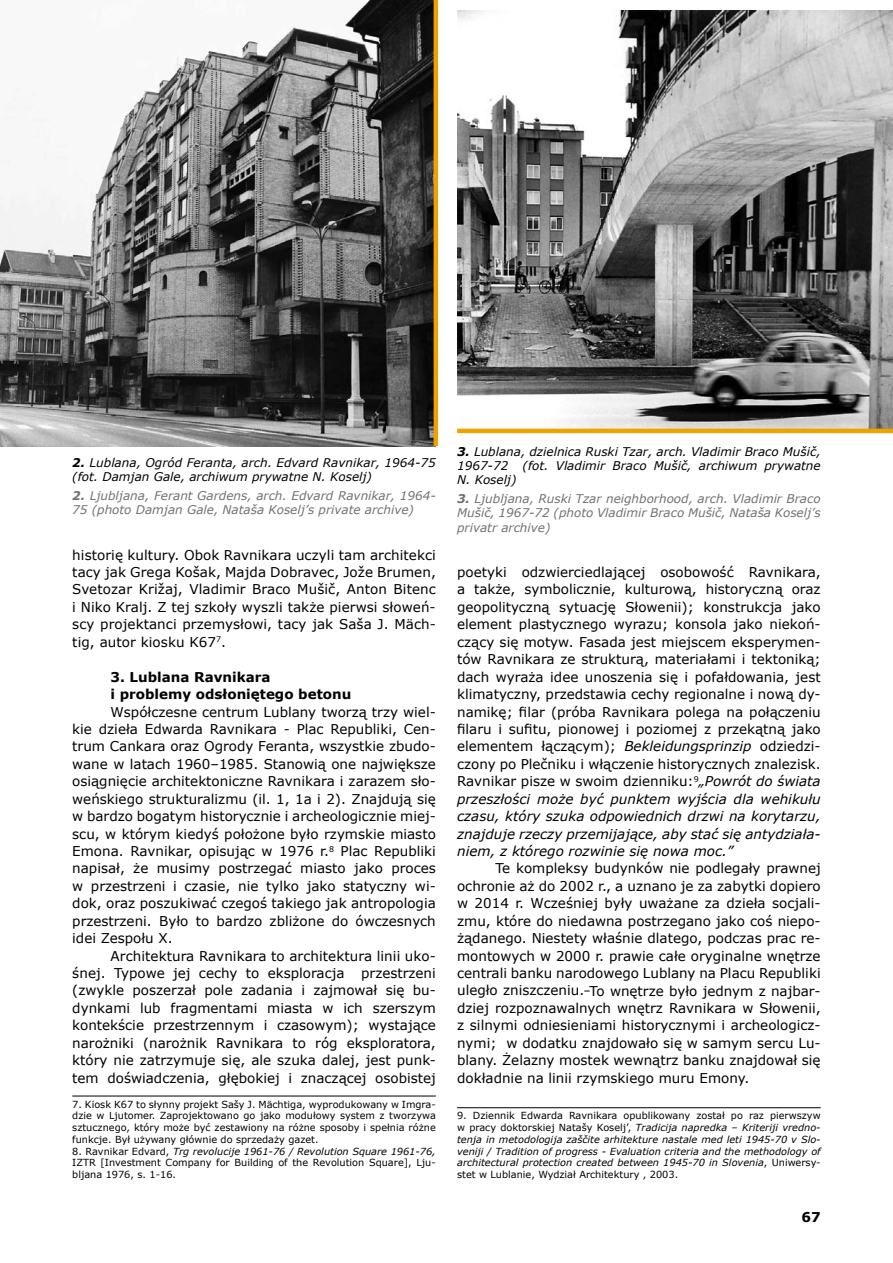
<style>
.page{position:relative;width:893px;height:1263px;background:#fff}
.page>*{position:absolute;margin:0;border:0;box-sizing:border-box;transform-origin:0 0}
.t1{font:13.5px/17.4px "Verdana";color:#000;text-align:justify}
.t2{font:700 13.5px/17.4px "Verdana";color:#000}
.t3{font:italic 12px/14.4px "Verdana";color:#707173}
.t4{font:italic 12px/14.4px "Verdana";color:#000}
.t5{font:9.75px/11.7px "Verdana";color:#000;text-align:justify}
.t6{font:italic 9.75px/11.7px "Verdana";color:#000;text-align:justify}
.s1{font-weight:700}
.s2{font-style:italic}
.s3{font-style:normal}
</style>
<div class="page">
<hr style="left:72px;top:1096px;width:364px;height:1px;background:#000">
<hr style="left:457px;top:1107px;width:364px;height:1px;background:#000">
<img style="left:0;top:0;width:434px;height:446px">
<img style="left:457px;top:11px;width:436px;height:418px">
<hr style="left:457px;top:429px;width:436px;height:4px;background:#eda200">
<hr style="left:434px;top:0;width:4px;height:446px;background:#eda200">
<p class="t4" style="left:72px;top:455px;width:365px"><span class="s1">2.</span> Lublana, Ogród Feranta, arch. Edvard Ravnikar, 1964-75 (fot. Damjan Gale, archiwum prywatne N. Koselj)</p>
<p class="t3" style="left:72px;top:488px;width:365px"><span class="s1">2.</span> Ljubljana, Ferant Gardens, arch. Edvard Ravnikar, 1964-<br>75 (photo Damjan Gale, Nataša Koselj’s private archive)</p>
<p class="t1" style="left:72px;top:546px;width:365px">historię kultury. Obok Ravnikara uczyli tam architekci tacy jak Grega Košak, Majda Dobravec, Jože Brumen, Svetozar Križaj, Vladimir Braco Mušič, Anton Bitenc i Niko Kralj. Z tej szkoły wyszli także pierwsi słoweń&shy;scy projektanci przemysłowi, tacy jak Saša J. Mäch&shy;tig, autor kiosku K67<sup>7</sup>.</p>
<p class="t2" style="left:111px;top:668px;width:242px">3. Lublana Ravnikara<br>i problemy odsłoniętego betonu</p>
<p class="t1" style="left:72px;top:702px;width:365px;text-indent:38px">Współczesne centrum Lublany tworzą trzy wiel&shy;kie dzieła Edwarda Ravnikara - Plac Republiki, Cen&shy;trum Cankara oraz Ogrody Feranta, wszystkie zbudo&shy;wane w latach 1960–1985. Stanowią one największe osiągnięcie architektoniczne Ravnikara i zarazem sło&shy;weńskiego strukturalizmu (il. 1, 1a i 2). Znajdują się w bardzo bogatym historycznie i archeologicznie miej&shy;scu, w którym kiedyś położone było rzymskie miasto Emona. Ravnikar, opisując w 1976 r.<sup>8</sup> Plac Republiki napisał, że musimy postrzegać miasto jako proces w przestrzeni i czasie, nie tylko jako statyczny wi&shy;dok, oraz poszukiwać czegoś takiego jak antropologia przestrzeni. Było to bardzo zbliżone do ówczesnych idei Zespołu X.</p>
<p class="t1" style="left:72px;top:946px;width:365px;text-indent:38px">Architektura Ravnikara to architektura linii uko&shy;śnej. Typowe jej cechy to eksploracja przestrzeni (zwykle poszerzał pole zadania i zajmował się bu&shy;dynkami lub fragmentami miasta w ich szerszym kontekście przestrzennym i czasowym); wystające narożniki (narożnik Ravnikara to róg eksploratora, który nie zatrzymuje się, ale szuka dalej, jest punk&shy;tem doświadczenia, głębokiej i znaczącej osobistej</p>
<p class="t5" style="left:72px;top:1098px;width:365px">7. Kiosk K67 to słynny projekt Sašy J. Mächtiga, wyprodukowany w Imgra&shy;dzie w Ljutomer. Zaprojektowano go jako modułowy system z tworzywa sztucznego, który może być zestawiony na różne sposoby i spełnia różne funkcje. Był używany głównie do sprzedaży gazet.</p>
<p class="t5" style="left:72px;top:1145px;width:365px">8. Ravnikar Edvard, <span class="s2">Trg revolucije 1961-76 / Revolution Square 1961-76, </span>IZTR [Investment Company for Building of the Revolution Square], Lju&shy;bljana 1976, s. 1-16.</p>
<p class="t4" style="left:457px;top:444px;width:365px;text-align:justify"><span class="s1">3.</span> Lublana, dzielnica Ruski Tzar, arch. Vladimir Braco Mušič, 1967-72 (fot. Vladimir Braco Mušič, archiwum prywatne N. Koselj)</p>
<p class="t3" style="left:457px;top:491px;width:365px;text-align:justify"><span class="s1">3.</span> Ljubljana, Ruski Tzar neighborhood, arch. Vladimir Braco Mušič, 1967-72 (photo Vladimir Braco Mušič, Nataša Koselj’s privatr archive)</p>
<p class="t1" style="left:457px;top:563px;width:365px">poetyki odzwierciedlającej osobowość Ravnikara, a także, symbolicznie, kulturową, historyczną oraz geopolityczną sytuację Słowenii); konstrukcja jako element plastycznego wyrazu; konsola jako niekoń&shy;czący się motyw. Fasada jest miejscem eksperymen&shy;tów Ravnikara ze strukturą, materiałami i tektoniką; dach wyraża idee unoszenia się i pofałdowania, jest klimatyczny, przedstawia cechy regionalne i nową dy&shy;namikę; filar (próba Ravnikara polega na połączeniu filaru i sufitu, pionowej i poziomej z przekątną jako elementem łączącym); <span class="s2">Bekleidungsprinzip</span> odziedzi&shy;czony po Plečniku i włączenie historycznych znalezisk.<br>Ravnikar pisze w swoim dzienniku:<sup>9</sup><span class="s2">„Powrót do świata przeszłości może być punktem wyjścia dla wehikułu czasu, który szuka odpowiednich drzwi na korytarzu, znajduje rzeczy przemijające, aby stać się antydziała&shy;niem, z którego rozwinie się nowa moc.”</span></p>
<p class="t1" style="left:457px;top:859px;width:365px;text-indent:38px">Te kompleksy budynków nie podlegały prawnej ochronie aż do 2002 r., a uznano je za zabytki dopiero w 2014 r. Wcześniej były uważane za dzieła socjali&shy;zmu, które do niedawna postrzegano jako coś niepo&shy;żądanego. Niestety właśnie dlatego, podczas prac re&shy;montowych w 2000 r. prawie całe oryginalne wnętrze centrali banku narodowego Lublany na Placu Republiki uległo zniszczeniu. To wnętrze było jednym z najbar&shy;dziej rozpoznawalnych wnętrz Ravnikara w Słowenii, z silnymi odniesieniami historycznymi i archeologicz&shy;nymi; w dodatku znajdowało się w samym sercu Lu&shy;blany. Żelazny mostek wewnątrz banku znajdował się dokładnie na linii rzymskiego muru Emony.</p>
<p class="t6" style="left:457px;top:1110px;width:365px"><span class="s3">9. Dziennik Edwarda Ravnikara opublikowany został po raz pierwszyw w pracy doktorskiej Natašy Koselj’,</span> Tradicija napredka – Kriteriji vredno&shy;tenja in metodologija zaščite arhitekture nastale med leti 1945-70 v Slo&shy;veniji / Tradition of progress - Evaluation criteria and the methodology of architectural protection created between 1945-70 in Slovenia<span class="s3">, Uniwersy&shy;stet w Lublanie, Wydział Architektury , 2003.</span></p>
<p class="t2" style="left:801px;top:1208px;width:21px">67</p>
</div>
